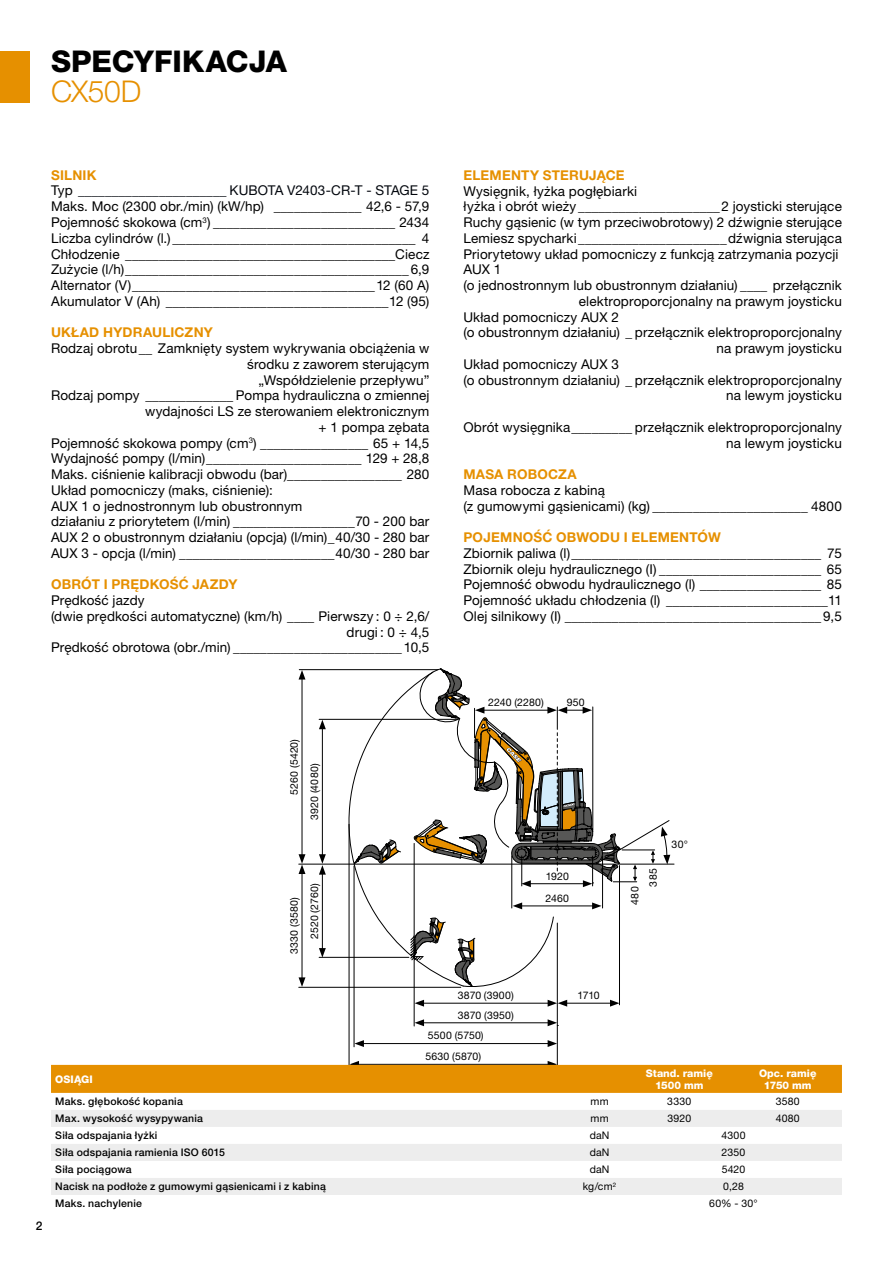
<style>
.page{position:relative;width:893px;height:1263px;background:#fff}
.page>*{position:absolute;margin:0;border:0;box-sizing:border-box;transform-origin:0 0}
.t1{font:800 30px "Helvetica Neue LT Pro";color:#000}
.t2{font:300 30px "Helvetica Neue LT Pro";letter-spacing:-.015em;color:#e69000}
.t3{font:13.5px/15.8px "Helvetica Neue LT Pro";letter-spacing:.01em;color:#000}
.t4{font:700 13.5px "Helvetica Neue LT Pro";letter-spacing:.015em;color:#e69000}
.t5{font:500 12px "Helvetica Neue LT Pro";color:#000}
.t6{font:10.5px/20.7px "Helvetica Neue LT Pro";letter-spacing:.015em;color:#000}
.t7{font:500 10.5px "Helvetica Neue LT Pro";letter-spacing:.02em;color:#000}
.t8{font:800 10.5px/12px "Helvetica Neue LT Pro";letter-spacing:.005em;color:#fff;text-align:center}
.s1{font-weight:700;color:#e69000}
.s2{color:#02060d}
</style>
<div class="page">
<hr style="left:422px;top:1003px;width:128px;height:1px;background:#000">
<svg style="left:415px;top:1000px;width:9px;height:7px"></svg>
<hr style="left:557px;top:923px;width:1px;height:144px;background:#000">
<hr style="left:349px;top:824px;width:1px;height:243px;background:#000">
<hr style="left:354px;top:866px;width:1px;height:181px;background:#000">
<hr style="left:362px;top:1043px;width:188px;height:1px;background:#000">
<svg style="left:548px;top:1040px;width:9px;height:7px"></svg>
<svg style="left:354px;top:1040px;width:10px;height:7px"></svg>
<hr style="left:414px;top:843px;width:1px;height:183px;background:#000">
<hr style="left:422px;top:1022px;width:128px;height:1px;background:#000">
<svg style="left:415px;top:1019px;width:9px;height:7px"></svg>
<hr style="left:619px;top:865px;width:1px;height:140px;background:#000">
<hr style="left:565px;top:1003px;width:47px;height:1px;background:#000">
<svg style="left:548px;top:1000px;width:19px;height:7px"></svg>
<svg style="left:610px;top:1000px;width:9px;height:7px"></svg>
<svg style="left:548px;top:1019px;width:10px;height:7px"></svg>
<hr style="left:299px;top:669px;width:139px;height:1px;background:#000">
<hr style="left:302px;top:677px;width:1px;height:180px;background:#000">
<svg style="left:299px;top:670px;width:6px;height:9px"></svg>
<hr style="left:299px;top:987px;width:162px;height:1px;background:#000">
<hr style="left:302px;top:872px;width:1px;height:108px;background:#000">
<svg style="left:299px;top:854px;width:6px;height:20px"></svg>
<svg style="left:299px;top:977px;width:6px;height:10px"></svg>
<hr style="left:299px;top:864px;width:375px;height:1px;background:#000">
<svg style="left:319px;top:668px;width:351px;height:323px"></svg>
<div style="left:0;top:51px;width:30px;height:51px;background:#e69000"></div>
<svg style="left:51px;top:1061px;width:791px;height:32px;background:#e69b1d"></svg>
<svg style="left:51px;top:1110px;width:791px;height:85px;fill:#ededed"></svg>
<h1 class="t1" style="left:51px;top:44px;width:238px">SPECYFIKACJA</h1>
<h1 class="t2" style="left:51px;top:73px;width:92px">CX50D</h1>
<p class="t3" style="left:51px;top:167px;width:380px"><span class="s1">SILNIK<br></span>Typ <span class="s2">______________________ KUBOTA V2403-CR-T - STAGE 5<br></span>Maks. Moc (2300 obr./min) (kW/hp) _____________ 42,6 - 57,9<br>Pojemność skokowa (cm<sup>3</sup>) ___________________________ 2434<br>Liczba cylindrów (l.) ____________________________________ 4<br>Chłodzenie ________________________________________Ciecz Zużycie (l/h)__________________________________________ 6,9<br>Alternator (V)____________________________________12 (60 A)<br>Akumulator V (Ah) _________________________________12 (95)</p>
<p class="t4" style="left:51px;top:324px;width:163px">UKŁAD HYDRAULICZNY</p>
<p class="t3" style="left:51px;top:340px;width:380px">Rodzaj obrotu__ Zamknięty system wykrywania obciążenia w</p>
<p class="t3" style="left:247px;top:356px;width:184px">środku z zaworem sterującym</p>
<p class="t3" style="left:258px;top:372px;width:172px">„Współdzielenie przepływu”</p>
<p class="t3" style="left:51px;top:387px;width:380px">Rodzaj pompy _____________ Pompa hydrauliczna o zmiennej</p>
<p class="t3" style="left:145px;top:403px;width:286px">wydajności LS ze sterowaniem elektronicznym</p>
<p class="t3" style="left:319px;top:419px;width:112px">+ 1 pompa zębata</p>
<p class="t3" style="left:51px;top:435px;width:380px">Pojemność skokowa pompy (cm<sup>3</sup>) ________________ 65 + 14,5</p>
<p class="t3" style="left:51px;top:450px;width:380px">Wydajność pompy (l/min)_______________________ 129 + 28,8</p>
<p class="t3" style="left:51px;top:466px;width:380px">Maks. ciśnienie kalibracji obwodu (bar)_________________ 280</p>
<p class="t3" style="left:51px;top:482px;width:223px">Układ pomocniczy (maks, ciśnienie):</p>
<p class="t3" style="left:51px;top:498px;width:253px">AUX 1 o jednostronnym lub obustronnym</p>
<p class="t3" style="left:51px;top:513px;width:380px">działaniu z priorytetem (l/min) __________________70 - 200 bar</p>
<p class="t3" style="left:51px;top:529px;width:380px">AUX 2 o obustronnym działaniu (opcja) (l/min)_40/30 - 280 bar</p>
<p class="t3" style="left:51px;top:545px;width:380px">AUX 3 - opcja (l/min) _______________________40/30 - 280 bar</p>
<p class="t4" style="left:51px;top:576px;width:188px">OBRÓT I PRĘDKOŚĆ JAZDY</p>
<p class="t3" style="left:51px;top:592px;width:95px">Prędkość jazdy</p>
<p class="t3" style="left:51px;top:608px;width:380px">(dwie prędkości automatyczne) (km/h) ____ Pierwszy : 0 ÷ 2,6/</p>
<p class="t3" style="left:347px;top:624px;width:84px">drugi : 0 ÷ 4,5</p>
<p class="t3" style="left:51px;top:639px;width:380px">Prędkość obrotowa (obr./min) _________________________10,5</p>
<p class="t4" style="left:463px;top:167px;width:163px">ELEMENTY STERUJĄCE</p>
<p class="t3" style="left:463px;top:183px;width:175px">Wysięgnik, łyżka pogłębiarki</p>
<p class="t3" style="left:463px;top:198px;width:380px">łyżka i obrót wieży _____________________2 joysticki sterujące</p>
<p class="t3" style="left:463px;top:214px;width:380px">Ruchy gąsienic (w tym przeciwobrotowy) 2 dźwignie sterujące</p>
<p class="t3" style="left:463px;top:230px;width:380px">Lemiesz spycharki______________________dźwignia sterująca</p>
<p class="t3" style="left:463px;top:246px;width:376px">Priorytetowy układ pomocniczy z funkcją zatrzymania pozycji</p>
<p class="t3" style="left:463px;top:261px;width:39px">AUX 1</p>
<p class="t3" style="left:463px;top:277px;width:380px">(o jednostronnym lub obustronnym działaniu) ____ przełącznik</p>
<p class="t3" style="left:579px;top:293px;width:265px">elektroproporcjonalny na prawym joysticku</p>
<p class="t3" style="left:463px;top:309px;width:157px">Układ pomocniczy AUX 2</p>
<p class="t3" style="left:463px;top:324px;width:380px">(o obustronnym działaniu) _ przełącznik elektroproporcjonalny</p>
<p class="t3" style="left:717px;top:340px;width:127px">na prawym joysticku</p>
<p class="t3" style="left:463px;top:356px;width:157px">Układ pomocniczy AUX 3</p>
<p class="t3" style="left:463px;top:372px;width:380px">(o obustronnym działaniu) _ przełącznik elektroproporcjonalny</p>
<p class="t3" style="left:726px;top:387px;width:117px">na lewym joysticku</p>
<p class="t3" style="left:463px;top:419px;width:380px;text-align:right">Obrót wysięgnika_________ przełącznik elektroproporcjonalny na lewym joysticku</p>
<p class="t4" style="left:463px;top:466px;width:115px">MASA ROBOCZA</p>
<p class="t3" style="left:463px;top:482px;width:380px">Masa robocza z kabiną<br>(z gumowymi gąsienicami) (kg) _______________________ 4800</p>
<p class="t4" style="left:463px;top:529px;width:259px">POJEMNOŚĆ OBWODU I ELEMENTÓW</p>
<p class="t3" style="left:463px;top:545px;width:380px;text-align:justify">Zbiornik paliwa (l)_____________________________________ 75<br>Zbiornik oleju hydraulicznego (I) ________________________ 65<br>Pojemność obwodu hydraulicznego (l) __________________ 85<br>Pojemność układu chłodzenia (l) ________________________11<br>Olej silnikowy (I) ______________________________________ 9,5</p>
<p class="t6" style="left:284px;top:795px;width:58px;rotate:-90deg">5260 (5420)</p>
<p class="t6" style="left:304px;top:820px;width:58px;rotate:-90deg">3920 (4080)</p>
<p class="t6" style="left:284px;top:954px;width:58px;rotate:-90deg">3330 (3580)</p>
<p class="t6" style="left:304px;top:939px;width:57px;rotate:-90deg">2520 (2760)</p>
<p class="t6" style="left:488px;top:692px;width:57px">2240 (2280)</p>
<p class="t6" style="left:567px;top:692px;width:19px">950</p>
<p class="t6" style="left:546px;top:866px;width:25px">1920</p>
<p class="t6" style="left:545px;top:887px;width:25px">2460</p>
<p class="t6" style="left:624px;top:904px;width:19px;rotate:-90deg">480</p>
<p class="t6" style="left:642px;top:886px;width:19px;rotate:-90deg">385</p>
<p class="t6" style="left:672px;top:834px;width:18px">30°</p>
<p class="t5" style="left:36px;top:1218px;width:8px">2</p>
<p class="t6" style="left:458px;top:985px;width:57px">3870 (3900)</p>
<p class="t6" style="left:577px;top:985px;width:24px">1710</p>
<p class="t6" style="left:425px;top:1004px;width:90px;text-indent:33px">3870 (3950)<br>5500 (5750)<br>5630 (5870)</p>
<p class="t8" style="left:55px;top:1073px;width:39px">OSIĄGI</p>
<p class="t8" style="left:646px;top:1067px;width:69px">Stand. ramię<br>1500 mm</p>
<p class="t8" style="left:759px;top:1067px;width:59px">Opc. ramię<br>1750 mm</p>
<p class="t7" style="left:55px;top:1095px;width:129px">Maks. głębokość kopania</p>
<p class="t6" style="left:590px;top:1091px;width:20px">mm</p>
<p class="t6" style="left:667px;top:1091px;width:25px">3330</p>
<p class="t6" style="left:776px;top:1091px;width:25px">3580</p>
<p class="t7" style="left:55px;top:1112px;width:149px">Max. wysokość wysypywania</p>
<p class="t6" style="left:590px;top:1108px;width:20px">mm</p>
<p class="t6" style="left:667px;top:1108px;width:25px">3920</p>
<p class="t6" style="left:776px;top:1108px;width:25px">4080</p>
<p class="t7" style="left:55px;top:1129px;width:104px">Siła odspajania łyżki</p>
<p class="t6" style="left:590px;top:1125px;width:21px">daN</p>
<p class="t6" style="left:721px;top:1125px;width:26px">4300</p>
<p class="t7" style="left:55px;top:1146px;width:171px">Siła odspajania ramienia ISO 6015</p>
<p class="t6" style="left:590px;top:1142px;width:21px">daN</p>
<p class="t6" style="left:722px;top:1142px;width:25px">2350</p>
<p class="t7" style="left:55px;top:1163px;width:78px">Siła pociągowa</p>
<p class="t6" style="left:590px;top:1159px;width:21px">daN</p>
<p class="t6" style="left:722px;top:1159px;width:25px">5420</p>
<p class="t7" style="left:55px;top:1180px;width:272px">Nacisk na podłoże z gumowymi gąsienicami i z kabiną</p>
<p class="t6" style="left:583px;top:1176px;width:35px">kg/cm<sup>2</sup></p>
<p class="t6" style="left:723px;top:1176px;width:22px">0,28</p>
<p class="t7" style="left:55px;top:1197px;width:88px">Maks. nachylenie</p>
<p class="t6" style="left:709px;top:1193px;width:50px">60% - 30°</p>
</div>
